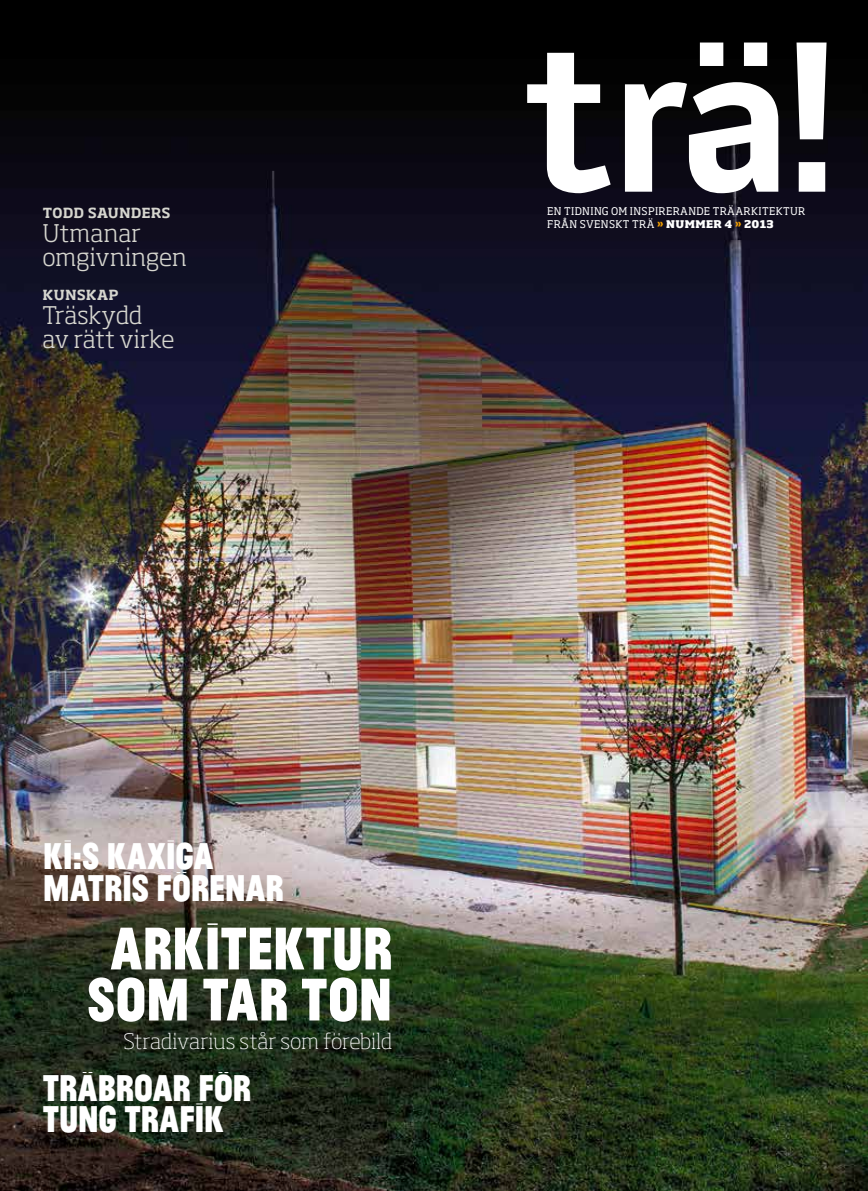
<style>
.page{position:relative;width:868px;height:1191px;background:#fff}
.page>*{position:absolute;margin:0;border:0;box-sizing:border-box;transform-origin:0 0}
.t1{font:63px/51px "Jean Luc";letter-spacing:-.005em;color:#fff;text-align:center}
.t2{font:39px/31.5px "Jean Luc";letter-spacing:-.01em;color:#fff}
.t3{font:300 24px/24px "Soho Std";color:#d6d6cf}
.t4{font:200 21px "Soho Std";letter-spacing:-.01em;color:#fff}
.t5{font:500 18px "Soho Std";letter-spacing:-.005em;color:#d6d6cf}
.t6{font:10.5px/12.6px "Soho Std";letter-spacing:.035em;color:#fff}
.s1{font-weight:700;color:#f5a000}
.s2{font-weight:800}
.s3{font-weight:700}
</style>
<div class="page">
<img style="left:0;top:0;width:867px;height:1191px">
<svg style="left:527px;top:43px;width:299px;height:150px"></svg>
<h3 class="t5" style="left:43px;top:199px;width:130px">todd saunders</h3>
<h3 class="t3" style="left:43px;top:221px;width:146px">Utmanar omgivningen</h3>
<h3 class="t5" style="left:43px;top:282px;width:78px">kunskap</h3>
<h3 class="t3" style="left:43px;top:303px;width:133px">Träskydd av rätt virke</h3>
<p class="t6" style="left:547px;top:205px;width:259px">EN TIDNING OM INSPIRERANDE TRÄARKITEKTUR<br>FRÅN SVENSKT TRÄ <span class="s1">»</span> <span class="s2">NUMMER 4</span> <span class="s1">»</span> <span class="s2">2013</span></p>
<h2 class="t2" style="left:43px;top:837px;width:242px">KI<span class="s3">:</span>S KAXIGA<br>MATRIS FÖRENAR</h2>
<h1 class="t1" style="left:87px;top:918px;width:307px">ARKITEKTUR<br>SOM TAR TON</h1>
<h3 class="t4" style="left:123px;top:1028px;width:270px">Stradivarius står som förebild</h3>
<h2 class="t2" style="left:43px;top:1069px;width:210px">TRÄBROAR FÖR<br>TUNG TRAFIK</h2>
</div>
